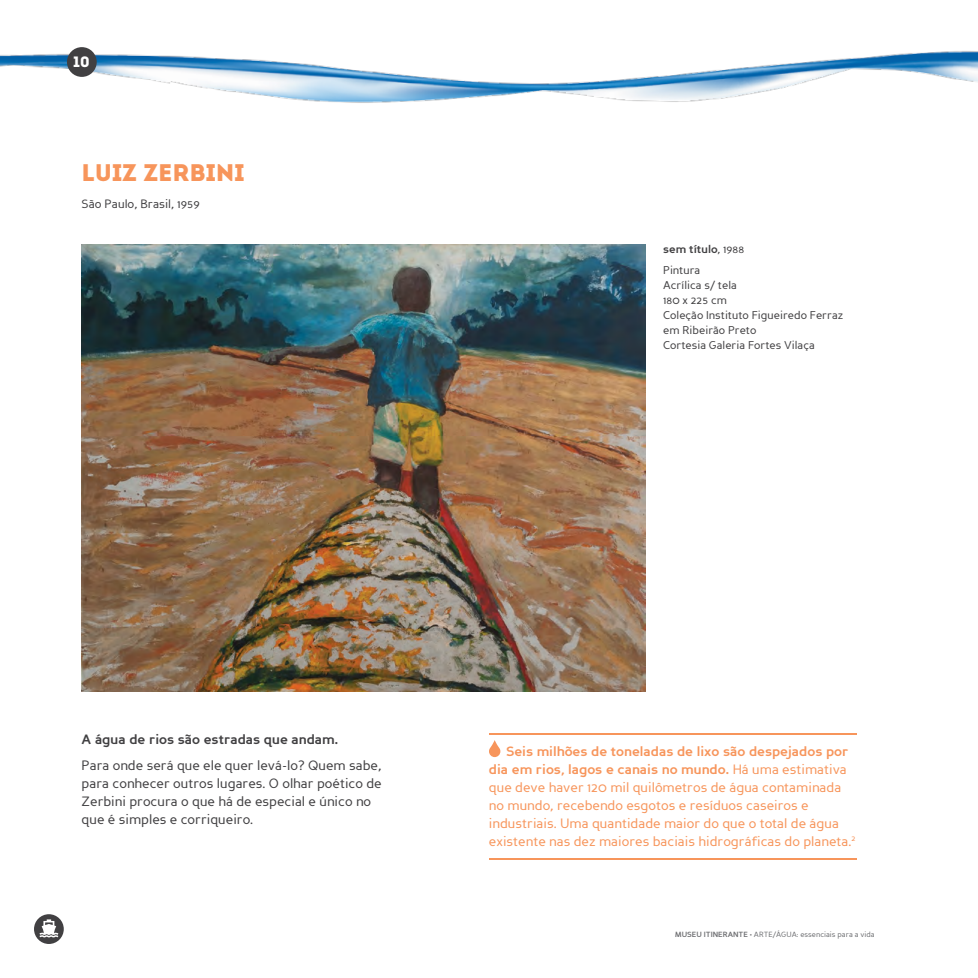
<style>
.page{position:relative;width:978px;height:978px;background:#fff}
.page>*{position:absolute;margin:0;border:0;box-sizing:border-box;transform-origin:0 0}
.t1{font:24px "Intro";color:#f7955b}
.t2{font:15px "Intro";color:#fff}
.t3{font:13.5px/18px "Perspective Sans";color:#f7955b}
.t4{font:13.5px/18px "Perspective Sans";color:#414042}
.t5{font:700 13.5px "Perspective Sans";color:#414042}
.t6{font:12px "Perspective Sans";color:#414042}
.t7{font:11.25px/15px "Perspective Sans";color:#414042}
.t8{font:7.5px "Perspective Sans";color:#6d6e71}
.s1{font-weight:700}
</style>
<div class="page">
<img style="left:0;top:47px;width:978px;height:56px">
<div style="left:67px;top:47px;width:30px;height:30px;background:#414042;border-radius:50%"></div>
<hr style="left:489px;top:734px;width:368px;height:1px;background:#f7955b">
<hr style="left:489px;top:858px;width:368px;height:1px;background:#f7955b">
<svg style="left:489px;top:740px;width:11px;height:17px"></svg>
<img style="left:82px;top:245px;width:563px;height:447px">
<svg style="left:34px;top:914px;width:30px;height:30px"></svg>
<p class="t2" style="left:74px;top:53px;width:18px">10</p>
<h1 class="t1" style="left:82px;top:159px;width:164px">LUIZ ZERBINI</h1>
<p class="t6" style="left:82px;top:197px;width:120px">São Paulo, Brasil, 1959</p>
<p class="t7" style="left:663px;top:239px;width:82px;line-height:21px"><span class="s1">sem título</span>, 1988<br>Pintura</p>
<p class="t7" style="left:663px;top:278px;width:182px">Acrílica s/ tela<br>180 x 225 cm<br>Coleção Instituto Figueiredo Ferraz em Ribeirão Preto<br>Cortesia Galeria Fortes Vilaça</p>
<p class="t5" style="left:82px;top:731px;width:258px">A água de rios são estradas que andam.</p>
<p class="t4" style="left:82px;top:757px;width:302px">Para onde será que ele quer levá-lo? Quem sabe, para conhecer outros lugares. O olhar poético de Zerbini procura o que há de especial e único no que é simples e corriqueiro.</p>
<p class="t3" style="left:489px;top:742px;width:368px;text-indent:17px"><span class="s1">Seis milhões de toneladas de lixo são despejados por dia em rios, lagos e canais no mundo.</span> Há uma estimativa que deve haver 120 mil quilômetros de água contaminada no mundo, recebendo esgotos e resíduos caseiros e industriais. Uma quantidade maior do que o total de água existente nas dez maiores baciais hidrográficas do planeta.<sup>2</sup></p>
<p class="t8" style="left:675px;top:930px;width:201px"><span class="s1">MUSEU ITINERANTE</span> • ARTE/ÁGUA: essenciais para a vida</p>
</div>
